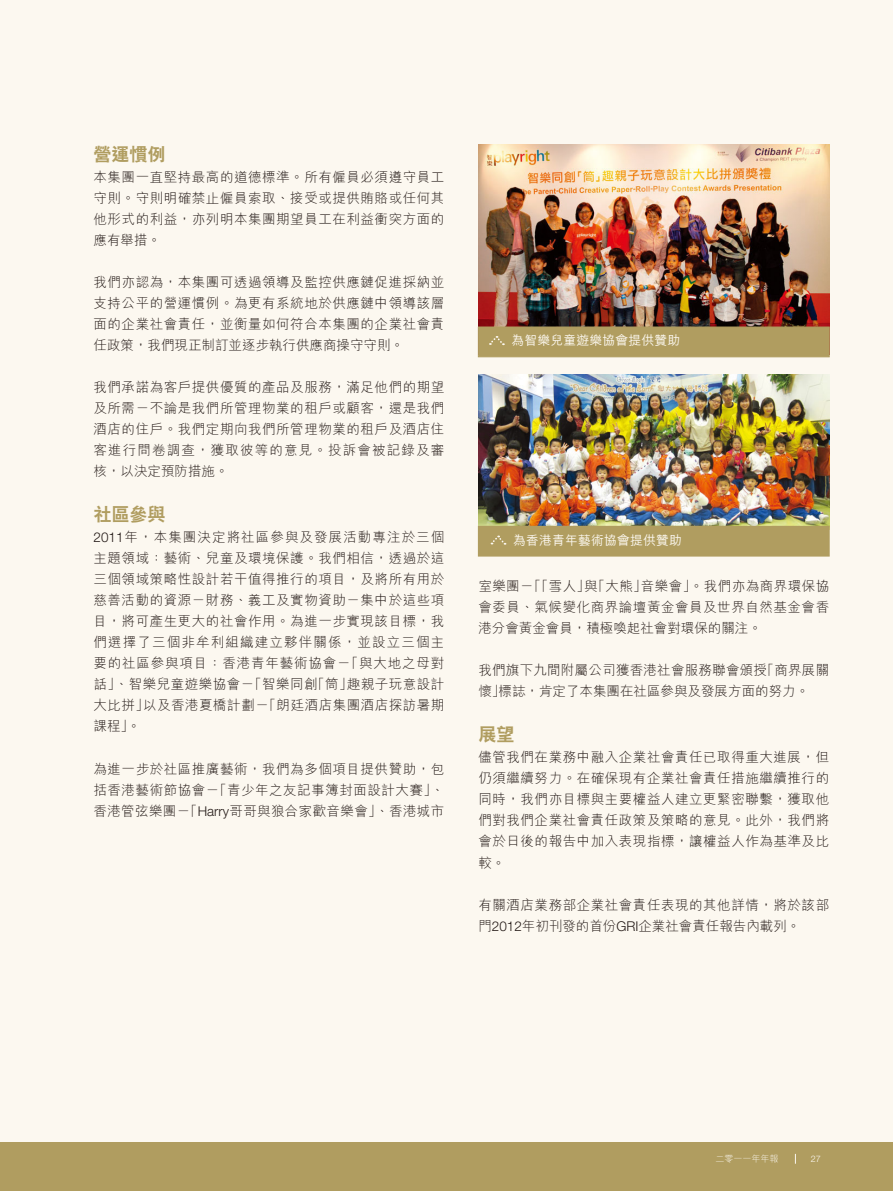
<style>
.page{position:relative;width:893px;height:1191px;background:#fff}
.page>*{position:absolute;margin:0;border:0;box-sizing:border-box;transform-origin:0 0}
.t1{font:18px "C Hei 2 HK Xbold E Ten B5 H";color:#b09d60}
.t2{font:13.5px/21px "M Hei HK Light E Ten B5 H";letter-spacing:.04em;color:#231916;text-align:justify}
.t3{font:13.5px/21px "M Hei HK Light E Ten B5 H";letter-spacing:.02em;color:#231916}
.t4{font:12.75px "M Hei HK Medium E Ten B5 H";letter-spacing:.02em;color:#fcf8f0}
.t5{font:9px "M Hei HK Light E Ten B5 H";color:#fcf8f0}
.t6{font:300 9px "Helvetica Neue LT Std";color:#fcf8f0}
.s1{font-family:"Helvetica Neue LT Std";font-weight:300}
</style>
<div class="page">
<div style="left:0;top:0;width:893px;height:1190px;background:#fcf8f0"></div>
<div style="left:0;top:1142px;width:893px;height:48px;background:#b09d60"></div>
<img style="left:478px;top:374px;width:351px;height:152px">
<div style="left:478px;top:526px;width:351px;height:30px;background:#b09d60"></div>
<svg style="left:491px;top:535px;width:15px;height:10px"></svg>
<img style="left:478px;top:145px;width:351px;height:182px">
<div style="left:478px;top:327px;width:351px;height:30px;background:#b09d60"></div>
<h1 class="t1" style="left:94px;top:147px;width:73px">營運慣例</h1>
<p class="t2" style="left:94px;top:168px;width:352px">本集團一直堅持最高的道德標準。所有僱員必須遵守員工守則。守則明確禁止僱員索取、接受或提供賄賂或任何其他形式的利益，亦列明本集團期望員工在利益衝突方面的應有舉措。</p>
<p class="t2" style="left:94px;top:273px;width:352px">我們亦認為，本集團可透過領導及監控供應鏈促進採納並支持公平的營運慣例。為更有系統地於供應鏈中領導該層面的企業社會責任，並衡量如何符合本集團的企業社會責任政策，我們現正制訂並逐步執行供應商操守守則。</p>
<p class="t2" style="left:94px;top:378px;width:352px">我們承諾為客戶提供優質的產品及服務，滿足他們的期望及所需－不論是我們所管理物業的租戶或顧客，還是我們酒店的住戶。我們定期向我們所管理物業的租戶及酒店住客進行問卷調查，獲取彼等的意見。投訴會被記錄及審核，以決定預防措施。</p>
<h1 class="t1" style="left:94px;top:507px;width:73px">社區參與</h1>
<p class="t2" style="left:94px;top:528px;width:352px"><span class="s1">2011</span>年，本集團決定將社區參與及發展活動專注於三個主題領域：藝術、兒童及環境保護。我們相信，透過於這三個領域策略性設計若干值得推行的項目，及將所有用於慈善活動的資源－財務、義工及實物資助－集中於這些項目，將可產生更大的社會作用。為進一步實現該目標，我們選擇了三個非牟利組織建立夥伴關係，並設立三個主要的社區參與項目：香港青年藝術協會－「與大地之母對話」、智樂兒童遊樂協會－「智樂同創「筒」趣親子玩意設計大比拼」以及香港夏橋計劃－「朗廷酒店集團酒店探訪暑期課程」。</p>
<p class="t2" style="left:94px;top:759px;width:352px">為進一步於社區推廣藝術，我們為多個項目提供贊助，包括香港藝術節協會－「青少年之友記事簿封面設計大賽」、香港管弦樂團－「<span class="s1">Harry</span>哥哥與狼合家歡音樂會」、香港城市</p>
<p class="t4" style="left:511px;top:335px;width:170px">為智樂兒童遊樂協會提供贊助</p>
<p class="t4" style="left:513px;top:535px;width:170px">為香港青年藝術協會提供贊助</p>
<p class="t2" style="left:478px;top:577px;width:352px">室樂團－「「雪人」與「大熊」音樂會」。我們亦為商界環保協會委員、氣候變化商界論壇黃金會員及世界自然基金會香港分會黃金會員，積極喚起社會對環保的關注。</p>
<p class="t3" style="left:478px;top:661px;width:352px">我們旗下九間附屬公司獲香港社會服務聯會頒授「商界展關懷」標誌，肯定了本集團在社區參與及發展方面的努力。</p>
<h1 class="t1" style="left:478px;top:727px;width:37px">展望</h1>
<p class="t2" style="left:478px;top:748px;width:352px">儘管我們在業務中融入企業社會責任已取得重大進展，但仍須繼續努力。在確保現有企業社會責任措施繼續推行的同時，我們亦目標與主要權益人建立更緊密聯繫，獲取他們對我們企業社會責任政策及策略的意見。此外，我們將會於日後的報告中加入表現指標，讓權益人作為基準及比較。</p>
<p class="t2" style="left:478px;top:895px;width:352px">有關酒店業務部企業社會責任表現的其他詳情，將於該部門<span class="s1">2012</span>年初刊發的首份<span class="s1">GRI</span>企業社會責任報告內載列。</p>
<p class="t5" style="left:715px;top:1155px;width:65px">二零一一年年報</p>
<p class="t6" style="left:811px;top:1155px;width:12px">27</p>
</div>
